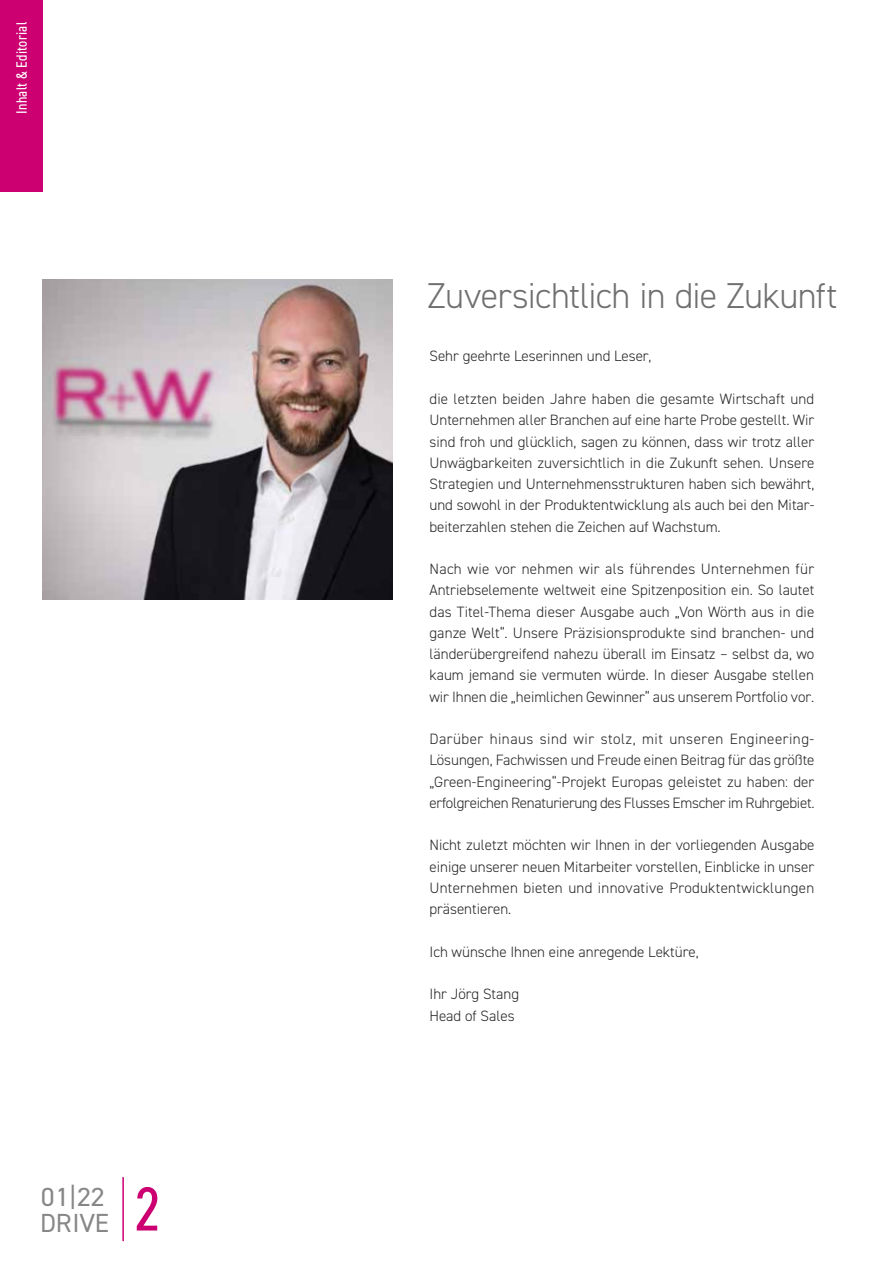
<style>
.page{position:relative;width:893px;height:1263px;background:#fff}
.page>*{position:absolute;margin:0;border:0;box-sizing:border-box;transform-origin:0 0}
.t1{font:condensed 62.4px "DIN2014";color:#cc0070}
.t2{font:300 36px "DIN2014";letter-spacing:-.02em;color:#706f6f}
.t3{font:26.25px "DIN2014";color:#878787}
.t4{font:26.25px "DIN2014";color:#878787;scale:1.06 1}
.t5{font:300 15px/21.3px "DIN2014";color:#282827;text-align:justify}
.t6{font:condensed 15px "DIN2014";letter-spacing:.02em;color:#fff}
</style>
<div class="page">
<hr style="left:122px;top:1177px;width:2px;height:64px;background:#cc0070">
<div style="left:0;top:0;width:43px;height:191px;background:#cc0070"></div>
<img style="left:43px;top:280px;width:350px;height:320px">
<p class="t6" style="left:12px;top:114px;width:93px;rotate:-90deg">Inhalt &amp; Editorial</p>
<h3 class="t4" style="left:41px;top:1180px;width:62px">01|22</h3>
<h1 class="t1" style="left:134px;top:1167px;width:27px">2</h1>
<h3 class="t3" style="left:40px;top:1206px;width:71px">DRIVE</h3>
<h2 class="t2" style="left:427px;top:273px;width:412px">Zuversichtlich in die Zukunft</h2>
<p class="t5" style="left:429px;top:346px;width:223px">Sehr geehrte Leserinnen und Leser,</p>
<p class="t5" style="left:429px;top:388px;width:386px">die letzten beiden Jahre haben die gesamte Wirtschaft und Unternehmen aller Branchen auf eine harte Probe gestellt. Wir sind froh und glücklich, sagen zu können, dass wir trotz aller Unwägbarkeiten zuversichtlich in die Zukunft sehen. Unsere Strategien und Unternehmensstrukturen haben sich bewährt, und sowohl in der Produktentwicklung als auch bei den Mitar&shy;beiterzahlen stehen die Zeichen auf Wachstum.</p>
<p class="t5" style="left:429px;top:558px;width:386px">Nach wie vor nehmen wir als führendes Unternehmen für Antriebselemente weltweit eine Spitzenposition ein. So lautet das Titel-Thema dieser Ausgabe auch „Von Wörth aus in die ganze Welt“. Unsere Präzisionsprodukte sind branchen- und länderübergreifend nahezu überall im Einsatz – selbst da, wo kaum jemand sie vermuten würde. In dieser Ausgabe stellen wir Ihnen die „heimlichen Gewinner“ aus unserem Portfolio vor.</p>
<p class="t5" style="left:429px;top:728px;width:387px">Darüber hinaus sind wir stolz, mit unseren Engineering-Lösungen, Fachwissen und Freude einen Beitrag für das größte „Green-Engineering“-Projekt Europas geleistet zu haben: der erfolgreichen Renaturierung des Flusses Emscher im Ruhrgebiet.</p>
<p class="t5" style="left:429px;top:835px;width:386px">Nicht zuletzt möchten wir Ihnen in der vorliegenden Ausgabe einige unserer neuen Mitarbeiter vorstellen, Einblicke in unser Unternehmen bieten und innovative Produktentwicklungen präsentieren.</p>
<p class="t5" style="left:429px;top:941px;width:271px">Ich wünsche Ihnen eine anregende Lektüre,</p>
<p class="t5" style="left:429px;top:983px;width:91px">Ihr Jörg Stang<br>Head of Sales</p>
</div>
